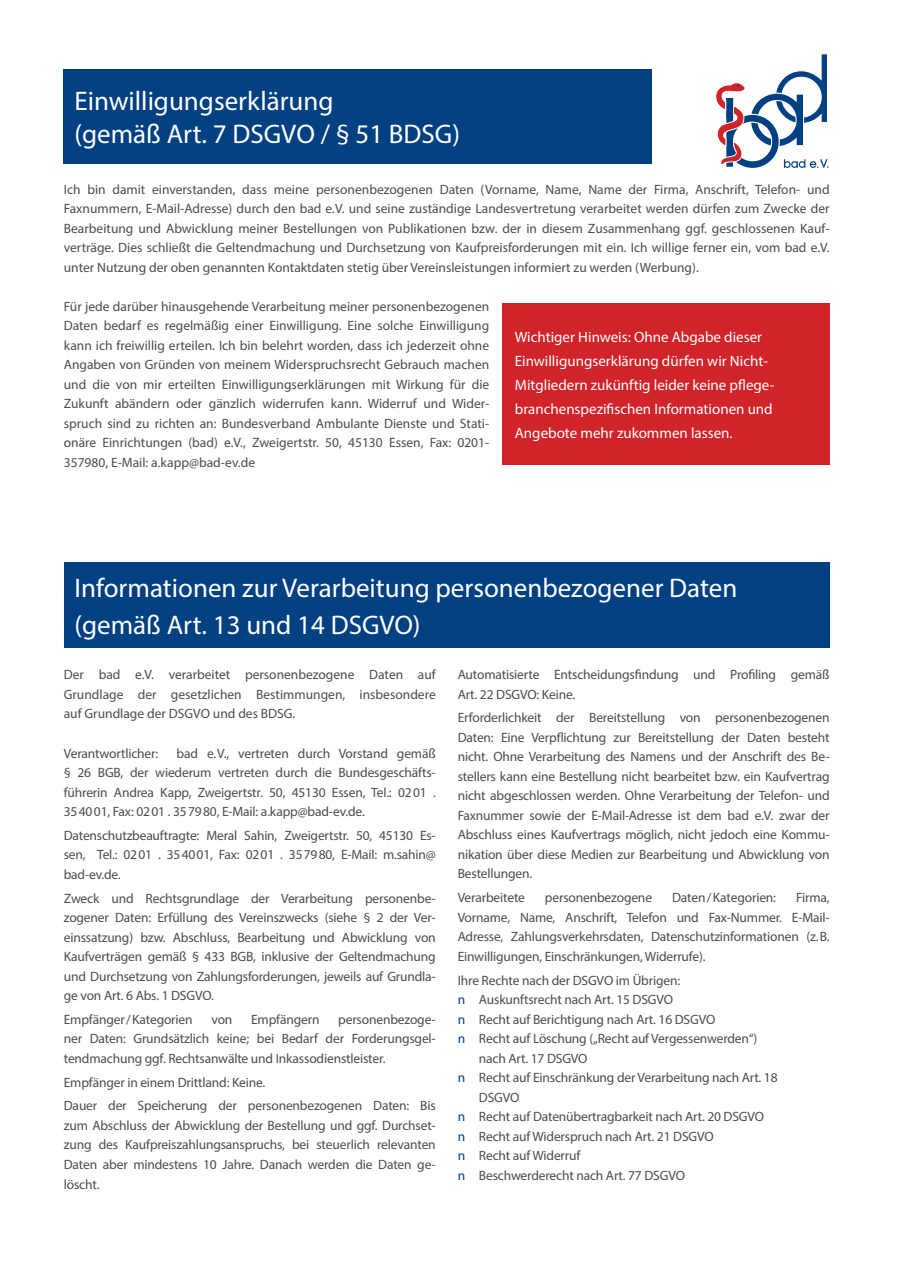
<style>
.page{position:relative;width:902px;height:1272px;background:#fff}
.page>*{position:absolute;margin:0;border:0;box-sizing:border-box;transform-origin:0 0}
.Fließtext{font:27px "Myriad Pro";color:#fff}
.t1{font:15px/24px "Myriad Pro";color:#fff}
.Fließtext-2{font:13.5px/19.5px "Myriad Pro";letter-spacing:-.01em;color:#4b4c4d;text-align:justify}
.Fett{font:13.5px/19.5px "Myriad Pro";color:#4b4c4d;text-align:justify}
.s1{color:#014081}
</style>
<div class="page">
<svg style="left:716px;top:53px;width:112px;height:115px"></svg>
<div style="left:64px;top:69px;width:588px;height:95px;background:#014081"></div>
<div style="left:64px;top:562px;width:765px;height:85px;background:#014081"></div>
<div style="left:502px;top:303px;width:327px;height:162px;background:#d1232a"></div>
<p class="Fließtext" style="left:74px;top:85px;width:260px">Einwilligungserklärung</p>
<p class="Fließtext" style="left:74px;top:118px;width:387px">(gemäß Art. 7 DSGVO / § 51 BDSG)</p>
<p class="Fließtext-2" style="left:64px;top:179px;width:767px">Ich bin damit einverstanden, dass meine personenbezogenen Daten (Vorname, Name, Name der Firma, Anschrift, Telefon- und Faxnummern, E-Mail-Adresse) durch den bad e.V. und seine zuständige Landesvertretung verarbeitet werden dürfen zum Zwecke der Bearbeitung und Abwicklung meiner Bestellungen von Publikationen bzw. der in diesem Zusammenhang ggf. geschlossenen Kauf&shy;verträge. Dies schließt die Geltendmachung und Durchsetzung von Kaufpreisforderungen mit ein. Ich willige ferner ein, vom bad e.V. unter Nutzung der oben genannten Kontaktdaten stetig über Vereinsleistungen informiert zu werden (Werbung).</p>
<p class="Fließtext-2" style="left:64px;top:296px;width:427px">Für jede darüber hinausgehende Verarbeitung meiner personenbezogenen Daten bedarf es regelmäßig einer Einwilligung. Eine solche Einwilligung kann ich freiwillig erteilen. Ich bin belehrt worden, dass ich jederzeit ohne Angaben von Gründen von meinem Widerspruchsrecht Gebrauch machen und die von mir erteilten Einwilligungserklärungen mit Wirkung für die Zukunft abändern oder gänzlich widerrufen kann. Widerruf und Wider&shy;spruch sind zu richten an: Bundesverband Ambulante Dienste und Stati&shy;onäre Einrichtungen (bad) e.V., Zweigertstr. 50, 45130 Essen, Fax: 0201- 357980, E-Mail: a.kapp@bad-ev.de</p>
<p class="t1" style="left:514px;top:324px;width:261px">Wichtiger Hinweis: Ohne Abgabe dieser Einwilligungserklärung dürfen wir Nicht-Mitgliedern zukünftig leider keine pflege&shy;branchenspezifischen Informationen und Angebote mehr zukommen lassen.</p>
<p class="Fließtext" style="left:74px;top:571px;width:664px">Informationen zur Verarbeitung personenbezogener Daten</p>
<p class="Fließtext" style="left:74px;top:608px;width:347px">(gemäß Art. 13 und 14 DSGVO)</p>
<p class="Fett" style="left:64px;top:665px;width:373px">Der bad e.V. verarbeitet personenbezogene Daten auf Grundlage der gesetzlichen Bestimmungen, insbesondere auf Grundlage der DSGVO und des BDSG.</p>
<p class="Fließtext-2" style="left:64px;top:743px;width:96px">Verantwortlicher:</p>
<p class="Fließtext-2" style="left:64px;top:743px;width:373px;text-indent:113px">bad e.V., vertreten durch Vorstand gemäß § 26 BGB, der wiederum vertreten durch die Bundesgeschäfts&shy;führerin Andrea Kapp, Zweigertstr. 50, 45130 Essen, Tel.: 0201 .<br>354001, Fax: 0201 . 357980, E-Mail: a.kapp@bad-ev.de.</p>
<p class="Fließtext-2" style="left:64px;top:825px;width:373px">Datenschutzbeauftragte: Meral Sahin, Zweigertstr. 50, 45130 Es&shy;sen, Tel.: 0201 . 354001, Fax: 0201 . 357980, E-Mail: m.sahin@ bad-ev.de.</p>
<p class="Fließtext-2" style="left:64px;top:888px;width:373px">Zweck und Rechtsgrundlage der Verarbeitung personenbe&shy;zogener Daten: Erfüllung des Vereinszwecks (siehe § 2 der Ver&shy;einssatzung) bzw. Abschluss, Bearbeitung und Abwicklung von Kaufverträgen gemäß § 433 BGB, inklusive der Geltendmachung und Durchsetzung von Zahlungsforderungen, jeweils auf Grundla&shy;ge von Art. 6 Abs. 1 DSGVO.</p>
<p class="Fließtext-2" style="left:64px;top:1009px;width:130px">Empfänger/Kategorien</p>
<p class="Fließtext-2" style="left:211px;top:1009px;width:22px">von</p>
<p class="Fließtext-2" style="left:251px;top:1009px;width:70px">Empfängern</p>
<p class="Fließtext-2" style="left:64px;top:1009px;width:373px;text-indent:274px">personenbezoge&shy;ner Daten: Grundsätzlich keine; bei Bedarf der Forderungsgel&shy;tendmachung ggf. Rechtsanwälte und Inkassodienstleister.</p>
<p class="Fließtext-2" style="left:64px;top:1072px;width:203px">Empfänger in einem Drittland: Keine.</p>
<p class="Fließtext-2" style="left:64px;top:1095px;width:373px">Dauer der Speicherung der personenbezogenen Daten: Bis zum Abschluss der Abwicklung der Bestellung und ggf. Durchset&shy;zung des Kaufpreiszahlungsanspruchs, bei steuerlich relevanten Daten aber mindestens 10 Jahre. Danach werden die Daten ge&shy;löscht.</p>
<p class="Fließtext-2" style="left:457px;top:664px;width:373px">Automatisierte Entscheidungsfindung und Profiling gemäß<br>Art. 22 DSGVO: Keine.</p>
<p class="Fließtext-2" style="left:457px;top:708px;width:373px">Erforderlichkeit der Bereitstellung von personenbezogenen Daten: Eine Verpflichtung zur Bereitstellung der Daten besteht nicht. Ohne Verarbeitung des Namens und der Anschrift des Be&shy;stellers kann eine Bestellung nicht bearbeitet bzw. ein Kaufvertrag nicht abgeschlossen werden. Ohne Verarbeitung der Telefon- und Faxnummer sowie der E-Mail-Adresse ist dem bad e.V. zwar der Abschluss eines Kaufvertrags möglich, nicht jedoch eine Kommu&shy;nikation über diese Medien zur Bearbeitung und Abwicklung von Bestellungen.</p>
<p class="Fließtext-2" style="left:457px;top:887px;width:69px">Verarbeitete</p>
<p class="Fließtext-2" style="left:545px;top:887px;width:109px">personenbezogene</p>
<p class="Fließtext-2" style="left:672px;top:887px;width:105px">Daten/Kategorien:</p>
<p class="Fließtext-2" style="left:457px;top:887px;width:373px;text-indent:338px">Firma, Vorname, Name, Anschrift, Telefon und Fax-Nummer. E-Mail-Adresse, Zahlungsverkehrsdaten, Datenschutzinformationen (z.B.<br>Einwilligungen, Einschränkungen, Widerrufe).</p>
<p class="Fließtext-2" style="left:457px;top:970px;width:224px">Ihre Rechte nach der DSGVO im Übrigen:</p>
<p class="Fließtext-2" style="left:457px;top:989px;width:217px"><span class="s1">n</span> Auskunftsrecht nach Art. 15 DSGVO</p>
<p class="Fließtext-2" style="left:457px;top:1009px;width:259px"><span class="s1">n</span> Recht auf Berichtigung nach Art. 16 DSGVO</p>
<p class="Fließtext-2" style="left:479px;top:1028px;width:280px;text-indent:-21px"><span class="s1">n</span> Recht auf Löschung („Recht auf Vergessenwerden“) nach Art. 17 DSGVO</p>
<p class="Fließtext-2" style="left:479px;top:1067px;width:300px;text-indent:-21px"><span class="s1">n</span> Recht auf Einschränkung der Verarbeitung nach Art. 18<br>DSGVO</p>
<p class="Fließtext-2" style="left:457px;top:1106px;width:308px"><span class="s1">n</span> Recht auf Datenübertragbarkeit nach Art. 20 DSGVO</p>
<p class="Fließtext-2" style="left:457px;top:1126px;width:257px"><span class="s1">n</span> Recht auf Widerspruch nach Art. 21 DSGVO</p>
<p class="Fließtext-2" style="left:457px;top:1145px;width:124px"><span class="s1">n</span> Recht auf Widerruf</p>
<p class="Fließtext-2" style="left:457px;top:1165px;width:229px"><span class="s1">n</span> Beschwerderecht nach Art. 77 DSGVO</p>
</div>
